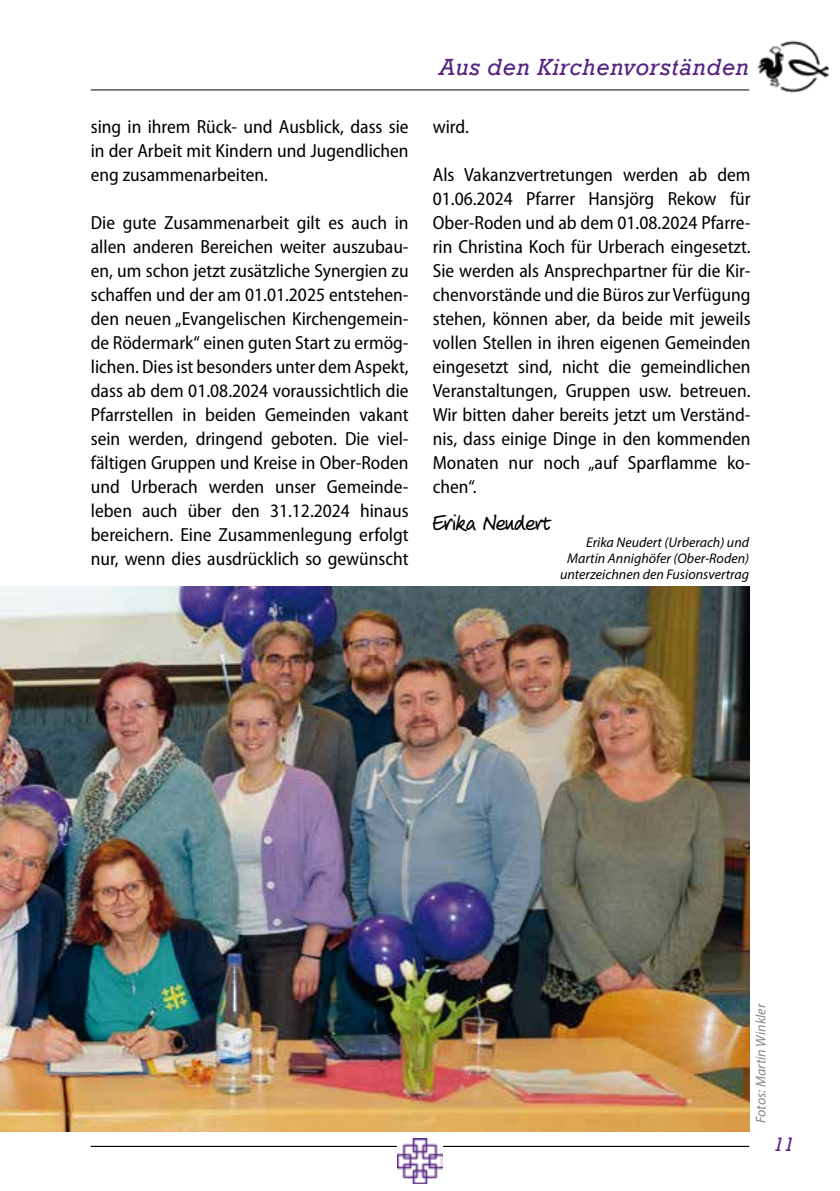
<style>
.page{position:relative;width:840px;height:1191px;background:#fff}
.page>*{position:absolute;margin:0;border:0;box-sizing:border-box;transform-origin:0 0}
.t1{font:italic 24px "Rockwell";letter-spacing:.03em;color:#572381}
.t2{font:22px "Veneto Handwriting Pro";letter-spacing:.02em;color:#000}
.t3{font:italic 20px "Rockwell";color:#572381}
.t4{font:semi-condensed 19px/24px "Myriad Pro";color:#000;text-align:justify}
.t5{font:italic 14px/16px "Myriad Pro";color:#000;text-align:right}
.t6{font:italic 14px "Myriad Pro";color:#87888a}
</style>
<div class="page">
<hr style="left:91px;top:89px;width:657px;height:1px;background:#000">
<hr style="left:91px;top:1145px;width:657px;height:1px;background:#000">
<img style="left:757px;top:40px;width:71px;height:53px">
<img style="left:397px;top:1138px;width:45px;height:45px">
<img style="left:0;top:587px;width:748px;height:544px">
<p class="t4" style="left:91px;top:115px;width:319px">sing in ihrem Rück- und Ausblick, dass sie in der Arbeit mit Kindern und Jugendlichen eng zusammenarbeiten.</p>
<p class="t4" style="left:91px;top:211px;width:319px">Die gute Zusammenarbeit gilt es auch in allen anderen Bereichen weiter auszubau&shy;en, um schon jetzt zusätzliche Synergien zu schaffen und der am 01.01.2025 entstehen&shy;den neuen „Evangelischen Kirchengemein&shy;de Rödermark“ einen guten Start zu ermög&shy;lichen. Dies ist besonders unter dem Aspekt, dass ab dem 01.08.2024 voraussichtlich die Pfarrstellen in beiden Gemeinden vakant sein werden, dringend geboten. Die viel&shy;fältigen Gruppen und Kreise in Ober-Roden und Urberach werden unser Gemeinde&shy;leben auch über den 31.12.2024 hinaus bereichern. Eine Zusammenlegung erfolgt nur, wenn dies ausdrücklich so gewünscht</p>
<p class="t1" style="left:439px;top:53px;width:311px">Aus den Kirchenvorständen</p>
<p class="t4" style="left:432px;top:115px;width:38px">wird.</p>
<p class="t4" style="left:432px;top:163px;width:319px">Als Vakanzvertretungen werden ab dem 01.06.2024 Pfarrer Hansjörg Rekow für Ober-Roden und ab dem 01.08.2024 Pfarre&shy;rin Christina Koch für Urberach eingesetzt.<br>Sie werden als Ansprechpartner für die Kir&shy;chenvorstände und die Büros zur Verfügung stehen, können aber, da beide mit jeweils vollen Stellen in ihren eigenen Gemeinden eingesetzt sind, nicht die gemeindlichen Veranstaltungen, Gruppen usw. betreuen.<br>Wir bitten daher bereits jetzt um Verständ&shy;nis, dass einige Dinge in den kommenden Monaten nur noch „auf Sparflamme ko&shy;chen“.</p>
<p class="t2" style="left:432px;top:510px;width:117px">Erika Neudert</p>
<p class="t5" style="left:559px;top:534px;width:190px">Erika Neudert (Urberach) und<br>Martin Annighöfer (Ober-Roden) unterzeichnen den Fusionsvertrag</p>
<p class="t6" style="left:751px;top:1123px;width:121px;rotate:-90deg">Fotos: Martin Winkler</p>
<p class="t3" style="left:772px;top:1132px;width:23px">11</p>
</div>
